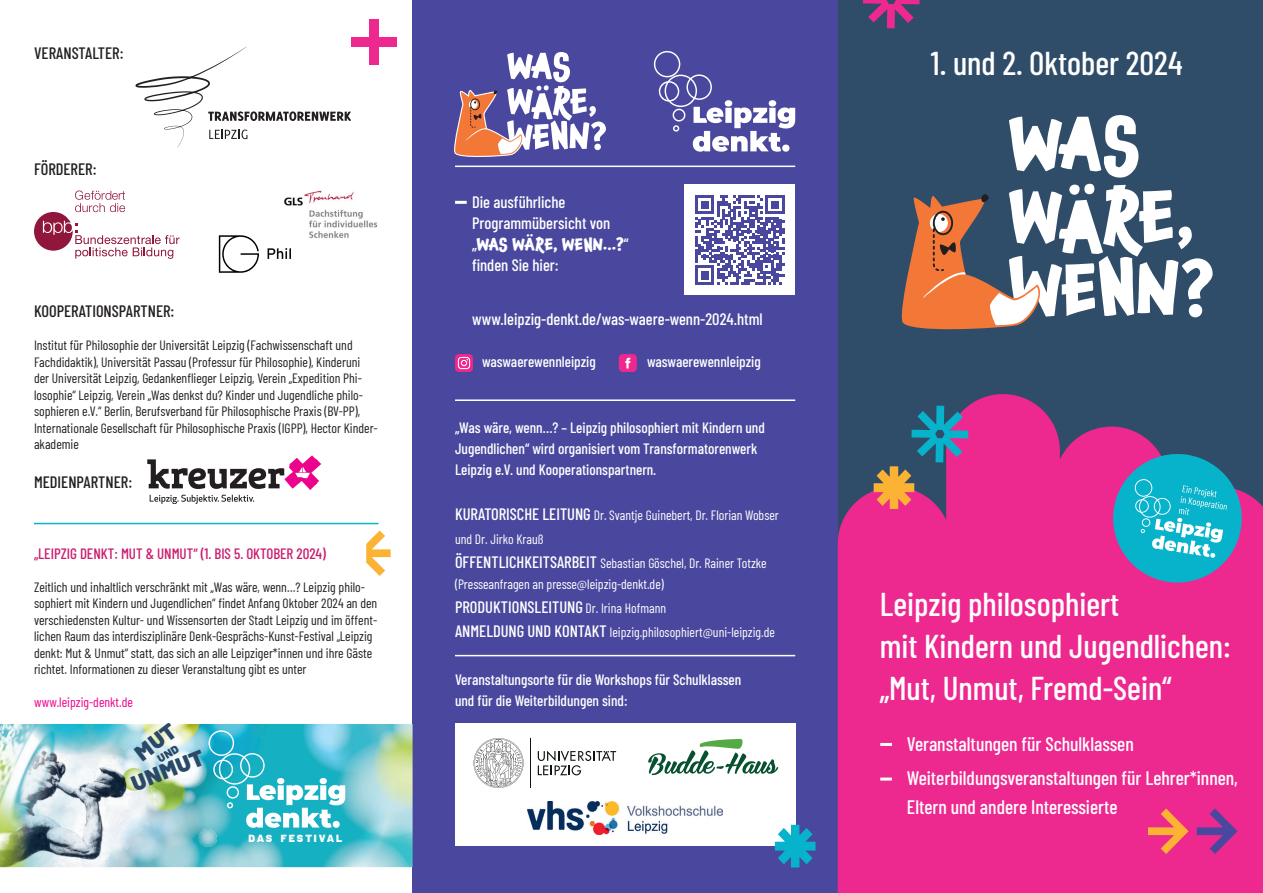
<style>
.page{position:relative;width:1263px;height:893px;background:#fff}
.page>*{position:absolute;margin:0;border:0;box-sizing:border-box;transform-origin:0 0}
.t1{font:500 33px/42px "Barlow Condensed";color:#fff}
.t2{font:800 26.85px "Barlow";color:#2a4966}
.t3{font:500 19.5px/34.5px "Barlow Condensed";color:#fff}
.t4{font:500 16.5px/21px "Barlow Condensed";color:#fff}
.t5{font:500 16.5px "Barlow Condensed";color:#231f20}
.t6{font:700 16.5px "Chaloops";letter-spacing:-.01em;color:#fff}
.t7{font:500 15px/21px "Barlow Condensed";color:#fff}
.t8{font:500 15px "Barlow Condensed";color:#cb1d6e}
.t9{font:13.5px/16.5px "Barlow Condensed";color:#231f20}
.t10{font:13.5px/24px "Barlow Condensed";color:#fff}
.t11{font:13.5px "Barlow Condensed";color:#ed028c}
.t12{font:800 12.6px "Barlow";letter-spacing:.15em;color:#fff}
.s1{font-family:"Barlow Condensed";font-weight:500}
.s2{font-weight:500;font-size:16.5px}
.s3{font-weight:400;font-size:13.5px}
</style>
<div class="page">
<div style="left:838px;top:0;width:425px;height:893px;background:#2f4c69"></div>
<div style="left:412px;top:0;width:426px;height:893px;background:#4a489e"></div>
<svg style="left:838px;top:394px;width:425px;height:499px;fill:#ed288f"></svg>
<svg style="left:1108px;top:449px;width:138px;height:138px"></svg>
<svg style="left:455px;top:201px;width:12px;height:3px"></svg>
<hr style="left:455px;top:166px;width:340px;height:1px;background:#fff">
<hr style="left:455px;top:399px;width:340px;height:2px;background:#fff">
<hr style="left:455px;top:655px;width:340px;height:1px;background:#fff">
<hr style="left:34px;top:523px;width:344px;height:1px;background:#07b2cb">
<svg style="left:455px;top:354px;width:18px;height:18px"></svg>
<svg style="left:458px;top:357px;width:12px;height:12px"></svg>
<div style="left:619px;top:354px;width:18px;height:18px;background:#ed288f;border-radius:4px"></div>
<svg style="left:625px;top:358px;width:5px;height:10px"></svg>
<div style="left:455px;top:724px;width:340px;height:122px;background:#fff"></div>
<svg style="left:648px;top:738px;width:131px;height:38px"></svg>
<svg style="left:135px;top:47px;width:216px;height:100px"></svg>
<img style="left:528px;top:802px;width:194px;height:33px">
<img style="left:284px;top:190px;width:94px;height:49px">
<svg style="left:268px;top:248px;width:23px;height:11px"></svg>
<svg style="left:219px;top:235px;width:40px;height:38px"></svg>
<svg style="left:147px;top:455px;width:174px;height:49px"></svg>
<svg style="left:654px;top:51px;width:141px;height:101px"></svg>
<div style="left:369px;top:19px;width:9px;height:46px;background:#ed288f"></div>
<div style="left:351px;top:37px;width:45px;height:10px;background:#ed288f"></div>
<svg style="left:775px;top:825px;width:40px;height:42px"></svg>
<svg style="left:863px;top:0;width:57px;height:28px"></svg>
<svg style="left:366px;top:530px;width:25px;height:46px"></svg>
<svg style="left:880px;top:743px;width:12px;height:3px"></svg>
<svg style="left:880px;top:778px;width:12px;height:3px"></svg>
<svg style="left:1148px;top:808px;width:40px;height:46px"></svg>
<svg style="left:1197px;top:808px;width:40px;height:46px"></svg>
<div style="left:685px;top:185px;width:110px;height:110px;background:#fff"></div>
<svg style="left:695px;top:195px;width:89px;height:89px"></svg>
<svg style="left:1009px;top:115px;width:129px;height:63px"></svg>
<svg style="left:901px;top:184px;width:311px;height:146px"></svg>
<svg style="left:454px;top:52px;width:152px;height:105px"></svg>
<svg style="left:34px;top:191px;width:146px;height:68px"></svg>
<svg style="left:538px;top:751px;width:78px;height:24px"></svg>
<hr style="left:530px;top:738px;width:1px;height:50px;background:#111416">
<svg style="left:474px;top:738px;width:49px;height:50px"></svg>
<img style="left:0;top:724px;width:413px;height:143px">
<svg style="left:208px;top:730px;width:137px;height:98px"></svg>
<img style="left:198px;top:829px;width:20px;height:18px">
<svg style="left:874px;top:406px;width:94px;height:103px"></svg>
<svg style="left:134px;top:724px;width:46px;height:38px"></svg>
<p class="t5" style="left:34px;top:41px;width:91px">VERANSTALTER:</p>
<p class="t5" style="left:34px;top:157px;width:64px">FÖRDERER:</p>
<p class="t5" style="left:34px;top:299px;width:142px">KOOPERATIONSPARTNER:</p>
<p class="t9" style="left:34px;top:336px;width:345px">Institut für Philosophie der Universität Leipzig (Fachwissenschaft und Fachdidaktik), Universität Passau (Professur für Philosophie), Kinderuni der Universität Leipzig, Gedankenflieger Leipzig, Verein „Expedition Phi&shy;losophie“ Leipzig, Verein „Was denkst du? Kinder und Jugendliche philo&shy;sophieren e.V.“ Berlin, Berufsverband für Philosophische Praxis (BV-PP), Internationale Gesellschaft für Philosophische Praxis (IGPP), Hector Kinder&shy;akademie</p>
<p class="t5" style="left:34px;top:470px;width:100px">MEDIENPARTNER:</p>
<p class="t8" style="left:34px;top:542px;width:293px">„LEIPZIG DENKT: MUT &amp; UNMUT“ (1. BIS 5. OKTOBER 2024)</p>
<p class="t9" style="left:34px;top:577px;width:345px">Zeitlich und inhaltlich verschränkt mit „Was wäre, wenn…? Leipzig philo&shy;sophiert mit Kindern und Jugendlichen“ findet Anfang Oktober 2024 an den verschiedensten Kultur- und Wissensorten der Stadt Leipzig und im öffent&shy;lichen Raum das interdisziplinäre Denk-Gesprächs-Kunst-Festival „Leipzig denkt: Mut &amp; Unmut“ statt, das sich an alle Leipziger*innen und ihre Gäste richtet. Informationen zu dieser Veranstaltung gibt es unter</p>
<p class="t11" style="left:34px;top:693px;width:100px">www.leipzig-denkt.de</p>
<h2 class="t2" style="left:124px;top:764px;width:78px;rotate:-22deg">UNMUT</h2>
<p class="t12" style="left:248px;top:828px;width:95px">DAS FESTIVAL</p>
<p class="t4" style="left:472px;top:190px;width:140px">Die ausführliche<br>Programmübersicht von</p>
<p class="t6" style="left:472px;top:230px;width:158px"><span class="s1">„</span>WAS WÄRE, WENN…?<span class="s1">“</span></p>
<p class="t4" style="left:472px;top:253px;width:88px">finden Sie hier:</p>
<p class="t4" style="left:472px;top:307px;width:292px">www.leipzig-denkt.de/was-waere-wenn-2024.html</p>
<p class="t7" style="left:482px;top:350px;width:115px">waswaerewennleipzig</p>
<p class="t7" style="left:647px;top:350px;width:115px">waswaerewennleipzig</p>
<p class="t7" style="left:455px;top:416px;width:311px">„Was wäre, wenn…? – Leipzig philosophiert mit Kindern und<br>Jugendlichen“ wird organisiert vom Transformatorenwerk<br>Leipzig e.V. und Kooperationspartnern.</p>
<p class="t10" style="left:455px;top:502px;width:325px"><span class="s2">KURATORISCHE LEITUNG</span> Dr. Svantje Guinebert, Dr. Florian Wobser und Dr. Jirko Krauß<br><span class="s2">ÖFFENTLICHKEITSARBEIT</span> Sebastian Göschel, Dr. Rainer Totzke</p>
<p class="t10" style="left:455px;top:571px;width:210px">(Presseanfragen an presse@leipzig-denkt.de)</p>
<p class="t4" style="left:455px;top:595px;width:213px">PRODUKTIONSLEITUNG <span class="s3">Dr. Irina Hofmann</span></p>
<p class="t10" style="left:455px;top:619px;width:321px"><span class="s2">ANMELDUNG UND KONTAKT</span> leipzig.philosophiert@uni-leipzig.de</p>
<p class="t7" style="left:455px;top:668px;width:288px">Veranstaltungsorte für die Workshops für Schulklassen und für die Weiterbildungen sind:</p>
<h1 class="t1" style="left:931px;top:40px;width:253px">1. und 2. Oktober 2024</h1>
<h1 class="t1" style="left:880px;top:580px;width:352px">Leipzig philosophiert<br>mit Kindern und Jugendlichen: „Mut, Unmut, Fremd-Sein“</h1>
<h3 class="t3" style="left:907px;top:725px;width:332px">Veranstaltungen für Schulklassen<br>Weiterbildungsveranstaltungen für Lehrer*innen,</h3>
<h3 class="t3" style="left:907px;top:788px;width:212px">Eltern und andere Interessierte</h3>
</div>
